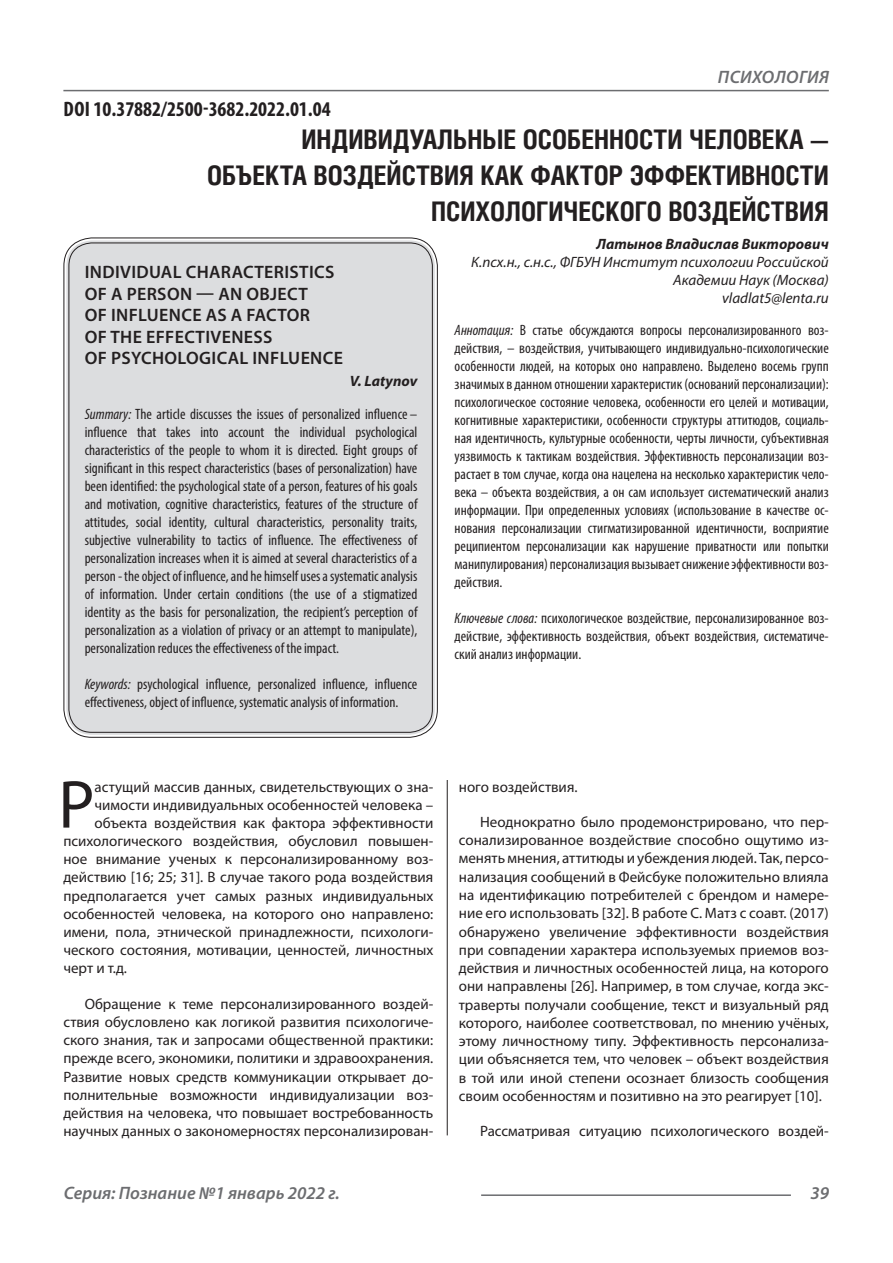
<style>
.page{position:relative;width:893px;height:1263px;background:#fff}
.page>*{position:absolute;margin:0;border:0;box-sizing:border-box;transform-origin:0 0}
.Статья_текст_первый{font:68.4px "Myriad Pro";color:#231f20}
.Статья_название{font:700 27px/36px "Helios Cond C";color:#231f20;text-align:right}
.ДОИ{font:700 condensed 21px "Myriad Pro";color:#231f20}
.Статья_название_англ{font:600 18px/21.6px "Myriad Pro";letter-spacing:.02em;color:#231f20}
.t1{font:italic 600 18px "Myriad Pro";color:#6c6d70}
.t2{font:italic 600 18px "Myriad Pro";letter-spacing:.02em;color:#6c6d70}
.Статья_текст{font:15px/18.3px "Myriad Pro";color:#231f20;text-align:justify}
.Статья_аннотация_тек{font:condensed 15px/18px "Myriad Pro";color:#231f20;text-align:justify}
.Статья_аннотация_анг{font:condensed 15px/18px "Myriad Pro";color:#231f20;text-align:justify}
.Статья_текст_первый-2{font:15px "Myriad Pro";color:#231f20}
.Статья_автор_инфо{font:italic 15px/18px "Myriad Pro";color:#231f20;text-align:right}
.Статья_автор_инфо-2{font:italic 700 15px "Myriad Pro";color:#231f20}
.Статья_автор_англ{font:italic 700 15px "Myriad Pro";color:#231f20}
.s1{font-style:italic}
</style>
<div class="page">
<hr style="left:447px;top:128px;width:1px;height:1007px;background:#231f20">
<hr style="left:63px;top:90px;width:766px;height:1px;background:#6c6d70">
<hr style="left:481px;top:1194px;width:310px;height:2px;background:#6c6d70">
<div style="left:443px;top:128px;width:10px;height:652px;background:#fff"></div>
<div style="left:66px;top:240px;width:369px;height:495px;background:#dcdddf;border-radius:26px"></div>
<p class="ДОИ" style="left:64px;top:96px;width:269px">DOI 10.37882/2500-3682.2022.01.04</p>
<p class="t2" style="left:718px;top:66px;width:113px">ПСИХОЛОГИЯ</p>
<p class="Статья_название" style="left:207px;top:121px;width:623px">ИНДИВИДУАЛЬНЫЕ ОСОБЕННОСТИ ЧЕЛОВЕКА —<br>ОБЪЕКТА ВОЗДЕЙСТВИЯ КАК ФАКТОР ЭФФЕКТИВНОСТИ<br>ПСИХОЛОГИЧЕСКОГО ВОЗДЕЙСТВИЯ</p>
<p class="Статья_автор_инфо-2" style="left:596px;top:234px;width:234px">Латынов Владислав Викторович</p>
<p class="Статья_автор_инфо" style="left:471px;top:252px;width:359px">К.псх.н., с.н.с., ФГБУН Институт психологии Российской<br>Академии Наук (Москва)</p>
<p class="Статья_автор_инфо" style="left:722px;top:288px;width:108px">vladlat5@lenta.ru</p>
<p class="Статья_аннотация_тек" style="left:455px;top:321px;width:376px"><span class="s1">Аннотация:</span> В статье обсуждаются вопросы персонализированного воз&shy;действия, – воздействия, учитывающего индивидуально-психологические особенности людей, на которых оно направлено. Выделено восемь групп значимых в данном отношении характеристик (оснований персонализации): психологическое состояние человека, особенности его целей и мотивации, когнитивные характеристики, особенности структуры аттитюдов, социаль&shy;ная идентичность, культурные особенности, черты личности, субъективная уязвимость к тактикам воздействия. Эффективность персонализации воз&shy;растает в том случае, когда она нацелена на несколько характеристик чело&shy;века – объекта воздействия, а он сам использует систематический анализ информации. При определенных условиях (использование в качестве ос&shy;нования персонализации стигматизированной идентичности, восприятие реципиентом персонализации как нарушение приватности или попытки манипулирования) персонализация вызывает снижение эффективности воз&shy;действия.</p>
<p class="Статья_аннотация_тек" style="left:455px;top:609px;width:376px"><span class="s1">Ключевые слова:</span> психологическое воздействие, персонализированное воз&shy;действие, эффективность воздействия, объект воздействия, систематиче&shy;ский анализ информации.</p>
<p class="Статья_название_англ" style="left:85px;top:261px;width:260px">INDIVIDUAL CHARACTERISTICS<br>OF A PERSON — AN OBJECT<br>OF INFLUENCE AS A FACTOR<br>OF THE EFFECTIVENESS<br>OF PSYCHOLOGICAL INFLUENCE</p>
<p class="Статья_автор_англ" style="left:350px;top:371px;width:69px">V. Latynov</p>
<p class="Статья_аннотация_анг" style="left:85px;top:405px;width:334px"><span class="s1">Summary:</span> The article discusses the issues of personalized influence – influence that takes into account the individual psychological characteristics of the people to whom it is directed. Eight groups of significant in this respect characteristics (bases of personalization) have been identified: the psychological state of a person, features of his goals and motivation, cognitive characteristics, features of the structure of attitudes, social identity, cultural characteristics, personality traits, subjective vulnerability to tactics of influence. The effectiveness of personalization increases when it is aimed at several characteristics of a person - the object of influence, and he himself uses a systematic analysis of information. Under certain conditions (the use of a stigmatized identity as the basis for personalization, the recipient’s perception of personalization as a violation of privacy or an attempt to manipulate), personalization reduces the effectiveness of the impact.</p>
<p class="Статья_аннотация_анг" style="left:85px;top:675px;width:334px"><span class="s1">Keywords:</span> psychological influence, personalized influence, influence effectiveness, object of influence, systematic analysis of information.</p>
<p class="Статья_текст_первый" style="left:58px;top:762px;width:38px">Р</p>
<p class="Статья_текст_первый-2" style="left:95px;top:777px;width:340px">астущий массив данных, свидетельствующих о зна-</p>
<p class="Статья_текст_первый-2" style="left:95px;top:795px;width:340px">чимости индивидуальных особенностей человека –</p>
<p class="Статья_текст_первый-2" style="left:95px;top:813px;width:340px">объекта воздействия как фактора эффективности</p>
<p class="Статья_текст_первый-2" style="left:63px;top:831px;width:371px">психологического воздействия, обусловил повышен-</p>
<p class="Статья_текст_первый-2" style="left:63px;top:850px;width:371px">ное внимание ученых к персонализированному воз-</p>
<p class="Статья_текст_первый-2" style="left:63px;top:868px;width:371px">действию [16; 25; 31]. В случае такого рода воздействия</p>
<p class="Статья_текст_первый-2" style="left:63px;top:886px;width:371px">предполагается учет самых разных индивидуальных</p>
<p class="Статья_текст_первый-2" style="left:63px;top:904px;width:371px">особенностей человека, на которого оно направлено:</p>
<p class="Статья_текст_первый-2" style="left:63px;top:923px;width:371px">имени, пола, этнической принадлежности, психологи-</p>
<p class="Статья_текст_первый-2" style="left:63px;top:941px;width:371px">ческого состояния, мотивации, ценностей, личностных</p>
<p class="Статья_текст_первый-2" style="left:63px;top:959px;width:65px">черт и т.д.</p>
<p class="Статья_текст" style="left:63px;top:994px;width:371px;text-indent:21px">Обращение к теме персонализированного воздей&shy;ствия обусловлено как логикой развития психологиче&shy;ского знания, так и запросами общественной практики: прежде всего, экономики, политики и здравоохранения.<br>Развитие новых средств коммуникации открывает до&shy;полнительные возможности индивидуализации воз&shy;действия на человека, что повышает востребованность научных данных о закономерностях персонализирован-</p>
<p class="Статья_текст" style="left:459px;top:777px;width:120px">ного воздействия.</p>
<p class="Статья_текст" style="left:459px;top:812px;width:371px;text-indent:21px">Неоднократно было продемонстрировано, что пер&shy;сонализированное воздействие способно ощутимо из&shy;менять мнения, аттитюды и убеждения людей. Так, персо&shy;нализация сообщений в Фейсбуке положительно влияла на идентификацию потребителей с брендом и намере&shy;ние его использовать [32]. В работе С. Матз с соавт. (2017) обнаружено увеличение эффективности воздействия при совпадении характера используемых приемов воз&shy;действия и личностных особенностей лица, на которого они направлены [26]. Например, в том случае, когда экс&shy;траверты получали сообщение, текст и визуальный ряд которого, наиболее соответствовал, по мнению учёных, этому личностному типу. Эффективность персонализа&shy;ции объясняется тем, что человек – объект воздействия в той или иной степени осознает близость сообщения своим особенностям и позитивно на это реагирует [10].</p>
<p class="Статья_текст" style="left:480px;top:1122px;width:350px">Рассматривая ситуацию психологического воздей-</p>
<p class="t1" style="left:64px;top:1182px;width:278px">Серия: Познание №1 январь 2022 г.</p>
<p class="t1" style="left:810px;top:1182px;width:20px">39</p>
</div>
